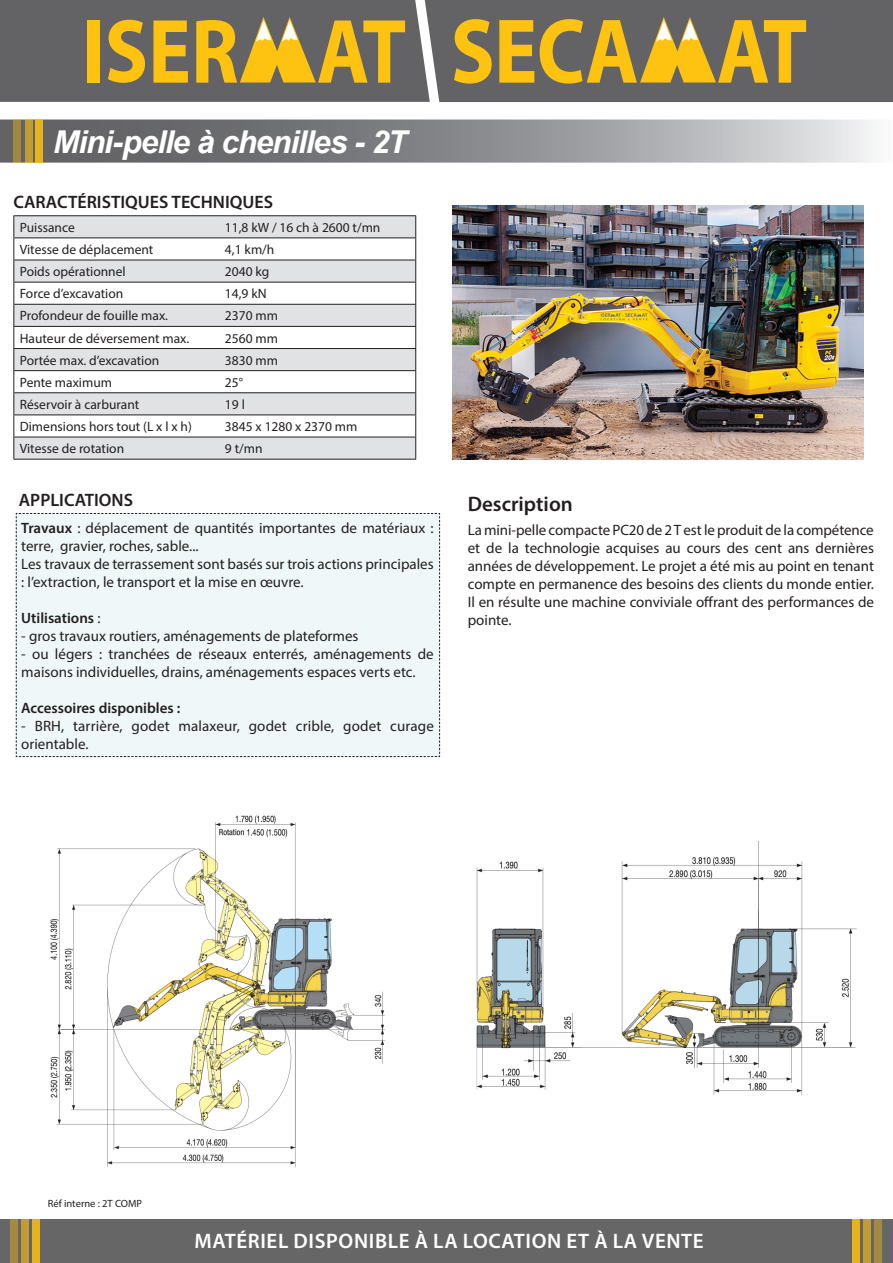
<style>
.page{position:relative;width:893px;height:1263px;background:#fff}
.page>*{position:absolute;margin:0;border:0;box-sizing:border-box;transform-origin:0 0}
.t1{font:italic 700 31.5px "Arial";letter-spacing:-.035em;color:#fff}
.t2{font:600 21px "Myriad Pro";letter-spacing:.03em;color:#fff}
.t3{font:600 21px "Myriad Pro";color:#231f20}
.t4{font:600 18px "Myriad Pro";color:#231f20}
.Normal_e{font:15px/18px "Myriad Pro";color:#231f20}
.Normal_e-2{font:600 15px "Myriad Pro";color:#231f20}
.t5{font:13.5px "Myriad Pro";color:#231f20}
.t6{font:10.5px "Myriad Pro";color:#231f20}
.s1{font-weight:600}
.s2{font-weight:400}
</style>
<div class="page">
<svg style="left:0;top:120px;width:876px;height:43px;background:#929394"></svg>
<div style="left:14px;top:119px;width:7px;height:44px;background:#a08843"></div>
<div style="left:25px;top:120px;width:7px;height:43px;background:#c09c32"></div>
<div style="left:36px;top:120px;width:7px;height:43px;background:#e6b31d"></div>
<div style="left:430px;top:0;width:463px;height:102px;background:#636366"></div>
<svg style="left:454px;top:19px;width:38px;height:65px;background:#b99735"></svg>
<svg style="left:499px;top:20px;width:35px;height:63px;background:#cda42a"></svg>
<svg style="left:540px;top:17px;width:266px;height:67px;background:#ac9041"></svg>
<svg style="left:0;top:0;width:430px;height:102px;background:#897b54"></svg>
<img style="left:453px;top:205px;width:410px;height:255px">
<svg style="left:14px;top:216px;width:401px;height:243px;fill:#e1e2e4"></svg>
<hr style="left:13px;top:215px;width:206px;height:1px;background:#231f20">
<hr style="left:13px;top:237px;width:206px;height:1px;background:#231f20">
<hr style="left:13px;top:260px;width:206px;height:1px;background:#231f20">
<hr style="left:13px;top:282px;width:206px;height:1px;background:#231f20">
<hr style="left:13px;top:304px;width:206px;height:1px;background:#231f20">
<hr style="left:13px;top:326px;width:206px;height:1px;background:#231f20">
<hr style="left:13px;top:348px;width:206px;height:1px;background:#231f20">
<hr style="left:13px;top:370px;width:206px;height:1px;background:#231f20">
<hr style="left:13px;top:392px;width:206px;height:1px;background:#231f20">
<hr style="left:13px;top:414px;width:206px;height:1px;background:#231f20">
<hr style="left:13px;top:437px;width:206px;height:1px;background:#231f20">
<svg style="left:13px;top:216px;width:1px;height:243px"></svg>
<hr style="left:13px;top:459px;width:206px;height:1px;background:#231f20">
<hr style="left:219px;top:215px;width:197px;height:1px;background:#231f20">
<hr style="left:219px;top:237px;width:197px;height:1px;background:#231f20">
<hr style="left:219px;top:260px;width:197px;height:1px;background:#231f20">
<hr style="left:219px;top:282px;width:197px;height:1px;background:#231f20">
<hr style="left:219px;top:304px;width:197px;height:1px;background:#231f20">
<hr style="left:219px;top:326px;width:197px;height:1px;background:#231f20">
<hr style="left:219px;top:348px;width:197px;height:1px;background:#231f20">
<hr style="left:219px;top:370px;width:197px;height:1px;background:#231f20">
<hr style="left:219px;top:392px;width:197px;height:1px;background:#231f20">
<hr style="left:219px;top:414px;width:197px;height:1px;background:#231f20">
<hr style="left:219px;top:437px;width:197px;height:1px;background:#231f20">
<svg style="left:415px;top:216px;width:1px;height:243px"></svg>
<hr style="left:219px;top:459px;width:197px;height:1px;background:#231f20">
<div style="left:15px;top:513px;width:425px;height:244px;background:#f0f7f9"></div>
<img style="left:50px;top:815px;width:335px;height:353px">
<img style="left:476px;top:842px;width:381px;height:253px">
<div style="left:0;top:1219px;width:893px;height:44px;background:#666"></div>
<div style="left:11px;top:1219px;width:7px;height:44px;background:#a28a43"></div>
<div style="left:22px;top:1219px;width:7px;height:44px;background:#c19d32"></div>
<div style="left:33px;top:1219px;width:7px;height:44px;background:#e6b31d"></div>
<div style="left:874px;top:1219px;width:8px;height:44px;background:#a28a43"></div>
<div style="left:863px;top:1219px;width:7px;height:44px;background:#c19d32"></div>
<div style="left:852px;top:1219px;width:7px;height:44px;background:#e6b31d"></div>
<p class="t1" style="left:53px;top:121px;width:355px">Mini-pelle à chenilles - 2T</p>
<p class="t4" style="left:13px;top:191px;width:261px">CARACTÉRISTIQUES TECHNIQUES</p>
<p class="t5" style="left:20px;top:219px;width:56px">Puissance</p>
<p class="t5" style="left:225px;top:219px;width:157px">11,8 kW / 16 ch à 2600 t/mn</p>
<p class="t5" style="left:20px;top:241px;width:135px">Vitesse de déplacement</p>
<p class="t5" style="left:225px;top:241px;width:51px">4,1 km/h</p>
<p class="t5" style="left:20px;top:263px;width:107px">Poids opérationnel</p>
<p class="t5" style="left:225px;top:263px;width:46px">2040 kg</p>
<p class="t5" style="left:20px;top:285px;width:105px">Force d’excavation</p>
<p class="t5" style="left:225px;top:285px;width:43px">14,9 kN</p>
<p class="t5" style="left:20px;top:308px;width:150px">Profondeur de fouille max.</p>
<p class="t5" style="left:225px;top:308px;width:55px">2370 mm</p>
<p class="t5" style="left:20px;top:330px;width:171px">Hauteur de déversement max.</p>
<p class="t5" style="left:225px;top:330px;width:55px">2560 mm</p>
<p class="t5" style="left:20px;top:352px;width:141px">Portée max. d’excavation</p>
<p class="t5" style="left:225px;top:352px;width:55px">3830 mm</p>
<p class="t5" style="left:20px;top:374px;width:94px">Pente maximum</p>
<p class="t5" style="left:225px;top:374px;width:20px">25°</p>
<p class="t5" style="left:20px;top:396px;width:121px">Réservoir à carburant</p>
<p class="t5" style="left:225px;top:396px;width:21px">19 l</p>
<p class="t5" style="left:20px;top:418px;width:174px">Dimensions hors tout (L x l x h)</p>
<p class="t5" style="left:225px;top:418px;width:134px">3845 x 1280 x 2370 mm</p>
<p class="t5" style="left:20px;top:440px;width:106px">Vitesse de rotation</p>
<p class="t5" style="left:225px;top:440px;width:39px">9 t/mn</p>
<p class="t4" style="left:19px;top:489px;width:116px">APPLICATIONS</p>
<p class="Normal_e" style="left:21px;top:518px;width:414px"><span class="s1">Travaux</span> : déplacement de quantités importantes de matériaux : terre, gravier, roches, sable...</p>
<p class="Normal_e" style="left:21px;top:554px;width:414px">Les travaux de terrassement sont basés sur trois actions principales : l’extraction, le transport et la mise en œuvre.</p>
<p class="Normal_e-2" style="left:21px;top:608px;width:81px">Utilisations <span class="s2">:</span></p>
<p class="Normal_e" style="left:21px;top:626px;width:339px">- gros travaux routiers, aménagements de plateformes</p>
<p class="Normal_e" style="left:21px;top:644px;width:414px">- ou légers : tranchées de réseaux enterrés, aménagements de maisons individuelles, drains, aménagements espaces verts etc.</p>
<p class="Normal_e-2" style="left:21px;top:698px;width:161px">Accessoires disponibles :</p>
<p class="Normal_e" style="left:21px;top:716px;width:414px">- BRH, tarrière, godet malaxeur, godet crible, godet curage orientable.</p>
<p class="t3" style="left:468px;top:491px;width:107px">Description</p>
<p class="Normal_e" style="left:468px;top:521px;width:408px;text-align:justify">La mini-pelle compacte PC20 de 2 T est le produit de la compétence et de la technologie acquises au cours des cent ans dernières années de développement. Le projet a été mis au point en tenant compte en permanence des besoins des clients du monde entier.<br>Il en résulte une machine conviviale offrant des performances de pointe.</p>
<p class="t6" style="left:48px;top:1197px;width:96px">Réf interne : 2T COMP</p>
<p class="t2" style="left:195px;top:1227px;width:511px">MATÉRIEL DISPONIBLE À LA LOCATION ET À LA VENTE</p>
</div>
